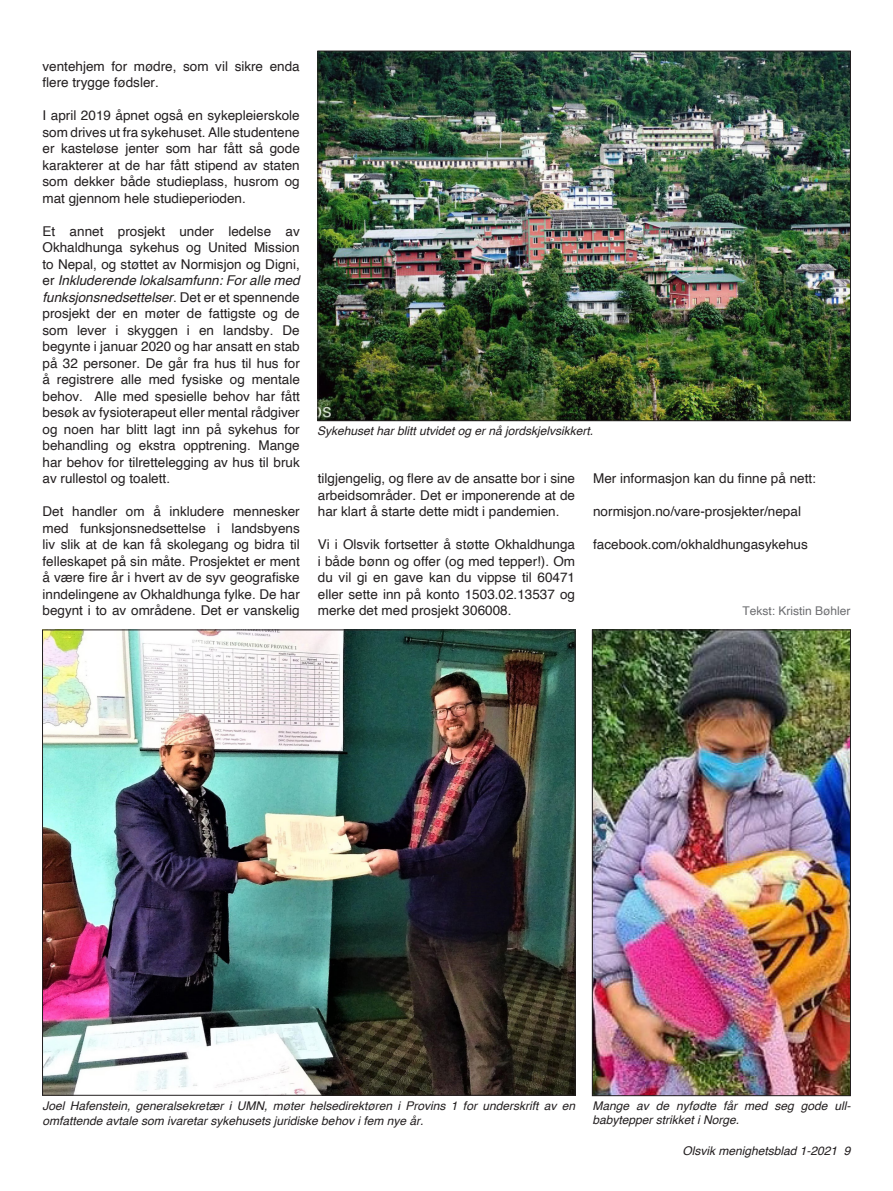
<style>
.page{position:relative;width:893px;height:1191px;background:#fff}
.page>*{position:absolute;margin:0;border:0;box-sizing:border-box;transform-origin:0 0}
.t1{font:13.5px/16.5px "Helvetica";color:#231f20;text-align:justify}
.t2{font:italic 12px/14.4px "Helvetica";color:#231f20}
.Tekst_og_foto{font:12px "Helvetica";color:#6c6d70}
.s1{font-style:italic}
</style>
<div class="page">
<img style="left:319px;top:53px;width:530px;height:366px">
<img style="left:594px;top:631px;width:255px;height:463px">
<div style="left:592px;top:629px;width:259px;height:467px;border:1px solid #231f20"></div>
<img style="left:44px;top:631px;width:529px;height:462px">
<p class="t1" style="left:43px;top:58px;width:259px">ventehjem for mødre, som vil sikre enda flere trygge fødsler.</p>
<p class="t1" style="left:43px;top:107px;width:259px">I april 2019 åpnet også en sykepleierskole som drives ut fra sykehuset. Alle studentene er kasteløse jenter som har fått så gode karakterer at de har fått stipend av staten som dekker både studieplass, husrom og mat gjennom hele studieperioden.</p>
<p class="t1" style="left:43px;top:223px;width:259px">Et annet prosjekt under ledelse av Okhaldhunga sykehus og United Mission to Nepal, og støttet av Normisjon og Digni, er <span class="s1">Inkluderende lokalsamfunn: For alle med funksjonsnedsettelser</span>. Det er et spennende prosjekt der en møter de fattigste og de som lever i skyggen i en landsby. De begynte i januar 2020 og har ansatt en stab på 32 personer. De går fra hus til hus for å registrere alle med fysiske og mentale behov. Alle med spesielle behov har fått besøk av fysioterapeut eller mental rådgiver og noen har blitt lagt inn på sykehus for behandling og ekstra opptrening. Mange har behov for tilrettelegging av hus til bruk av rullestol og toalett.</p>
<p class="t1" style="left:43px;top:503px;width:259px">Det handler om å inkludere mennesker med funksjonsnedsettelse i landsbyens liv slik at de kan få skolegang og bidra til felleskapet på sin måte. Prosjektet er ment å være fire år i hvert av de syv geografiske inndelingene av Okhaldhunga fylke. De har begynt i to av områdene. Det er vanskelig</p>
<p class="t2" style="left:317px;top:424px;width:278px">Sykehuset har blitt utvidet og er nå jordskjelvsikkert.</p>
<p class="t1" style="left:318px;top:470px;width:259px">tilgjengelig, og flere av de ansatte bor i sine arbeidsområder. Det er imponerende at de har klart å starte dette midt i pandemien.</p>
<p class="t1" style="left:318px;top:536px;width:259px">Vi i Olsvik fortsetter å støtte Okhaldhunga i både bønn og offer (og med tepper!). Om du vil gi en gave kan du vippse til 60471 eller sette inn på konto 1503.02.13537 og merke det med prosjekt 306008.</p>
<p class="t1" style="left:593px;top:470px;width:224px">Mer informasjon kan du finne på nett:</p>
<p class="t1" style="left:593px;top:503px;width:209px">normisjon.no/vare-prosjekter/nepal</p>
<p class="t1" style="left:593px;top:536px;width:216px">facebook.com/okhaldhungasykehus</p>
<p class="Tekst_og_foto" style="left:742px;top:602px;width:110px">Tekst: Kristin Bøhler</p>
<p class="t2" style="left:43px;top:1099px;width:534px">Joel Hafenstein, generalsekretær i UMN, møter helsedirektøren i Provins 1 for underskrift av en omfattende avtale som ivaretar sykehusets juridiske behov i fem nye år.</p>
<p class="t2" style="left:592px;top:1098px;width:260px">Mange av de nyfødte får med seg gode ull&shy;babytepper strikket i Norge.</p>
<p class="t2" style="left:682px;top:1143px;width:170px">Olsvik menighetsblad 1-2021 9</p>
</div>
